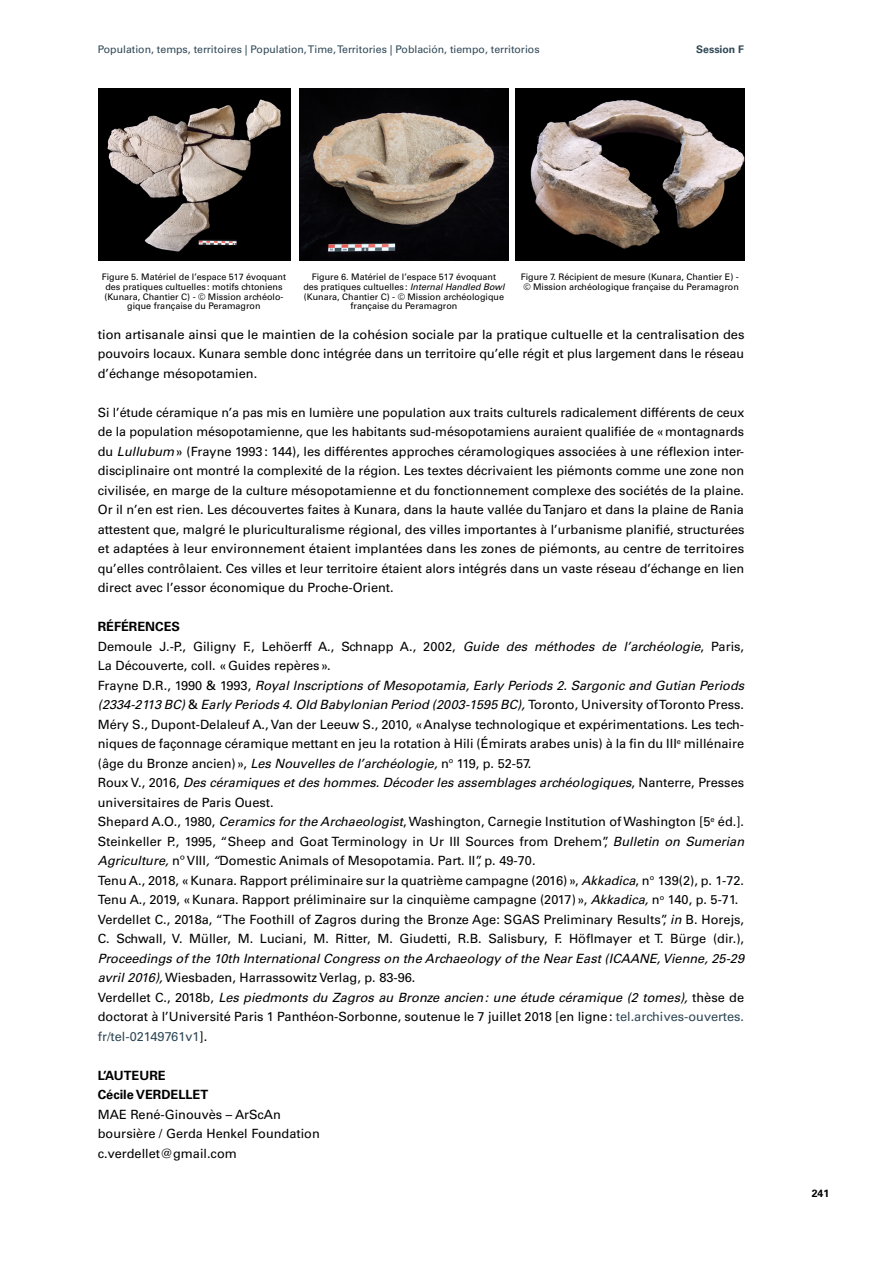
<style>
.page{position:relative;width:893px;height:1263px;background:#fff}
.page>*{position:absolute;margin:0;border:0;box-sizing:border-box;transform-origin:0 0}
.biblio{font:12.75px/19.5px "Univers LT";color:#000;text-align:justify}
.texte_courant{font:12.75px/19.5px "Univers LT";color:#000;text-align:justify}
.biblio-2{font:italic 12.75px/19.5px "Univers LT";color:#000}
.auteur-détails{font:12.75px "Univers LT";color:#000}
.Références_auteur_fi{font:700 12.75px "Univers LT";color:#000}
.auteur_nom_fin{font:700 12.75px "Univers LT";color:#000}
.t1{font:10.5px "Univers LT";color:#2f4755}
.t2{font:700 10.5px "Univers LT";color:#2f4755}
.t3{font:700 10.5px "Univers LT";color:#000}
.Figure{font:9px/9.8px "Univers LT";color:#000;text-align:center}
.s1{font-style:italic}
.s2{font-style:normal}
.s3{color:#2f4755}
</style>
<div class="page">
<img style="left:98px;top:89px;width:193px;height:172px">
<img style="left:299px;top:89px;width:210px;height:172px">
<img style="left:515px;top:89px;width:229px;height:172px">
<p class="t1" style="left:98px;top:43px;width:443px">Population, temps, territoires | Population, Time, Territories | Población, tiempo, territorios</p>
<p class="t2" style="left:696px;top:43px;width:49px">Session F</p>
<p class="Figure" style="left:102px;top:272px;width:186px">Figure 5. Matériel de l’espace 517 évoquant des pratiques cultuelles : motifs chtoniens (Kunara, Chantier C) - © Mission archéolo&shy;gique française du Peramagron</p>
<p class="Figure" style="left:303px;top:272px;width:203px">Figure 6. Matériel de l’espace 517 évoquant des pratiques cultuelles: <span class="s1">Internal Handled Bowl </span>(Kunara, Chantier C) - © Mission archéologique française du Peramagron</p>
<p class="Figure" style="left:521px;top:272px;width:220px;text-align:left">Figure 7. Récipient de mesure (Kunara, Chantier E) - © Mission archéologique française du Peramagron</p>
<p class="texte_courant" style="left:98px;top:324px;width:648px">tion artisanale ainsi que le maintien de la cohésion sociale par la pratique cultuelle et la centralisation des pouvoirs locaux. Kunara semble donc intégrée dans un territoire qu’elle régit et plus largement dans le réseau d’échange mésopotamien.</p>
<p class="texte_courant" style="left:98px;top:402px;width:648px">Si l’étude céramique n’a pas mis en lumière une population aux traits culturels radicalement différents de ceux de la population mésopotamienne, que les habitants sud-mésopotamiens auraient qualifiée de «montagnards du <span class="s1">Lullubum</span>» (Frayne 1993: 144), les différentes approches céramologiques associées à une réflexion inter&shy;disciplinaire ont montré la complexité de la région. Les textes décrivaient les piémonts comme une zone non civilisée, en marge de la culture mésopotamienne et du fonctionnement complexe des sociétés de la plaine.<br>Or il n’en est rien. Les découvertes faites à Kunara, dans la haute vallée du Tanjaro et dans la plaine de Rania attestent que, malgré le pluriculturalisme régional, des villes importantes à l’urbanisme planifié, structurées et adaptées à leur environnement étaient implantées dans les zones de piémonts, au centre de territoires qu’elles contrôlaient. Ces villes et leur territoire étaient alors intégrés dans un vaste réseau d’échange en lien direct avec l’essor économique du Proche-Orient.</p>
<p class="Références_auteur_fi" style="left:98px;top:619px;width:84px">RÉFÉRENCES</p>
<p class="biblio" style="left:98px;top:636px;width:648px">Demoule J.-P., Giligny F., Lehöerff A., Schnapp A., 2002, <span class="s1">Guide des méthodes de l’archéologie</span>, Paris,<br>La Découverte, coll. «Guides repères».</p>
<p class="biblio-2" style="left:98px;top:675px;width:648px"><span class="s2">Frayne D.R., 1990 &amp; 1993,</span> Royal Inscriptions of Mesopotamia, Early Periods 2. Sargonic and Gutian Periods (2334-2113 BC) <span class="s2">&amp;</span> Early Periods 4. Old Babylonian Period (2003-1595 BC), <span class="s2">Toronto, University of Toronto Press.</span></p>
<p class="biblio" style="left:98px;top:714px;width:648px">Méry S., Dupont-Delaleuf A., Van der Leeuw S., 2010, «Analyse technologique et expérimentations. Les tech&shy;niques de façonnage céramique mettant en jeu la rotation à Hili (Émirats arabes unis) à la fin du III<sup>e</sup> millénaire (âge du Bronze ancien)», <span class="s1">Les Nouvelles de l’archéologie,</span> n<sup>o</sup> 119, p. 52-57.</p>
<p class="biblio-2" style="left:98px;top:773px;width:648px"><span class="s2">Roux V., 2016,</span> Des céramiques et des hommes. Décoder les assemblages archéologiques<span class="s2">, Nanterre, Presses universitaires de Paris Ouest.</span></p>
<p class="biblio" style="left:98px;top:812px;width:648px">Shepard A.O., 1980, <span class="s1">Ceramics for the Archaeologist</span>, Washington, Carnegie Institution of Washington [5<sup>e</sup> éd.].</p>
<p class="biblio" style="left:98px;top:831px;width:648px">Steinkeller P., 1995, “Sheep and Goat Terminology in Ur III Sources from Drehem”, <span class="s1">Bulletin on Sumerian<br>Agriculture,</span> nº VIII<span class="s1">, “</span>Domestic Animals of Mesopotamia. Part. II”, p. 49-70.</p>
<p class="biblio" style="left:98px;top:870px;width:648px">Tenu A., 2018, «Kunara. Rapport préliminaire sur la quatrième campagne (2016)», <span class="s1">Akkadica</span>, n<sup>o</sup> 139(2), p. 1-72.</p>
<p class="biblio" style="left:98px;top:890px;width:642px">Tenu A., 2019, «Kunara. Rapport préliminaire sur la cinquième campagne (2017)», <span class="s1">Akkadica,</span> n<sup>o</sup> 140, p. 5-71.</p>
<p class="biblio" style="left:98px;top:909px;width:648px">Verdellet C., 2018a, “The Foothill of Zagros during the Bronze Age: SGAS Preliminary Results”, <span class="s1">in</span> B. Horejs, C. Schwall, V. Müller, M. Luciani, M. Ritter, M. Giudetti, R.B. Salisbury, F. Höflmayer et T. Bürge (dir.), <span class="s1">Proceedings of the 10th International Congress on the Archaeology of the Near East (ICAANE, Vienne, 25-29 avril 2016),</span> Wiesbaden, Harrassowitz Verlag, p. 83-96.</p>
<p class="biblio" style="left:98px;top:987px;width:648px">Verdellet C., 2018b, <span class="s1">Les piedmonts du Zagros au Bronze ancien: une étude céramique (2 tomes),</span> thèse de doctorat à l’Université Paris 1 Panthéon-Sorbonne, soutenue le 7 juillet 2018 [en ligne: <span class="s3">tel.archives-ouvertes. fr/tel-02149761v1</span>].</p>
<p class="Références_auteur_fi" style="left:98px;top:1068px;width:69px">L’AUTEURE</p>
<p class="auteur_nom_fin" style="left:98px;top:1087px;width:112px">Cécile VERDELLET</p>
<p class="auteur-détails" style="left:98px;top:1106px;width:185px">MAE René-Ginouvès – ArScAn</p>
<p class="auteur-détails" style="left:98px;top:1126px;width:224px">boursière / Gerda Henkel Foundation</p>
<p class="auteur-détails" style="left:98px;top:1145px;width:141px">c.verdellet@gmail.com</p>
<p class="t3" style="left:812px;top:1187px;width:19px">241</p>
</div>
